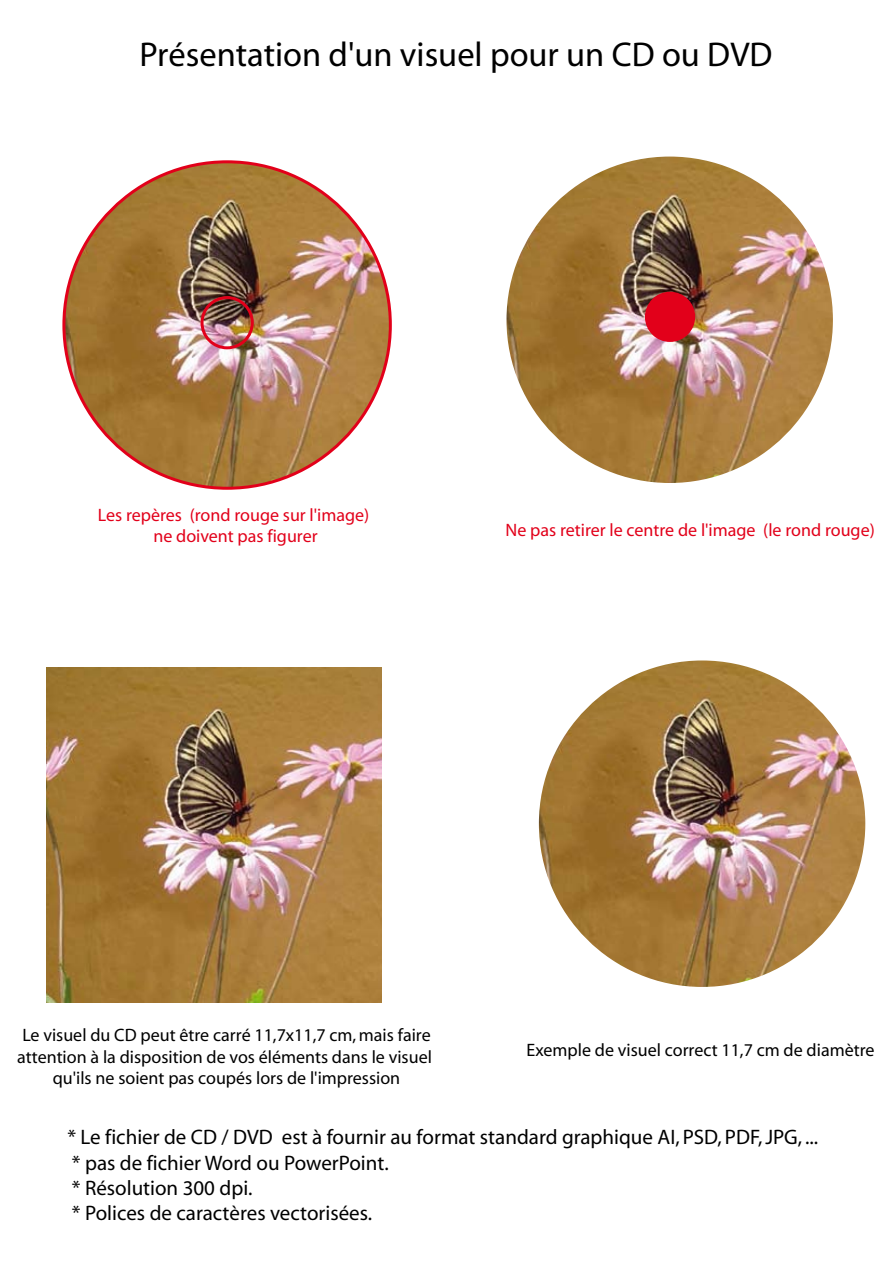
<style>
.page{position:relative;width:893px;height:1263px;background:#fff}
.page>*{position:absolute;margin:0;border:0;box-sizing:border-box;transform-origin:0 0}
.t1{font:34.5px "Myriad";color:#000}
.t2{font:21px/25.2px "Myriad";color:#000}
.t3{font:18px/21.6px "Myriad";color:#000;text-align:center}
.t4{font:18px/21.6px "Myriad";color:#e2001a;text-align:center}
</style>
<div class="page">
<img style="left:539px;top:660px;width:326px;height:327px;border-radius:50%">
<img style="left:506px;top:157px;width:327px;height:326px;border-radius:50%">
<div style="left:645px;top:292px;width:50px;height:50px;background:#e2001a;border-radius:50%"></div>
<img style="left:64px;top:162px;width:326px;height:326px;border-radius:50%">
<div style="left:201px;top:296px;width:53px;height:53px;border:3px solid #e2001a;border-radius:50%"></div>
<img style="left:46px;top:668px;width:335px;height:334px">
<h1 class="t1" style="left:139px;top:37px;width:635px">Présentation d'un visuel pour un CD ou DVD</h1>
<p class="t4" style="left:98px;top:504px;width:273px">Les repères (rond rouge sur l'image) ne doivent pas figurer</p>
<p class="t4" style="left:506px;top:519px;width:371px">Ne pas retirer le centre de l'image (le rond rouge)</p>
<p class="t3" style="left:17px;top:1025px;width:416px">Le visuel du CD peut être carré 11,7x11,7 cm, mais faire attention à la disposition de vos éléments dans le visuel qu'ils ne soient pas coupés lors de l'impression</p>
<p class="t3" style="left:527px;top:1040px;width:349px">Exemple de visuel correct 11,7 cm de diamètre</p>
<p class="t2" style="left:67px;top:1126px;width:752px">* Le fichier de CD / DVD est à fournir au format standard graphique AI, PSD, PDF, JPG, ... * pas de fichier Word ou PowerPoint.<br>* Résolution 300 dpi.<br>* Polices de caractères vectorisées.</p>
</div>
